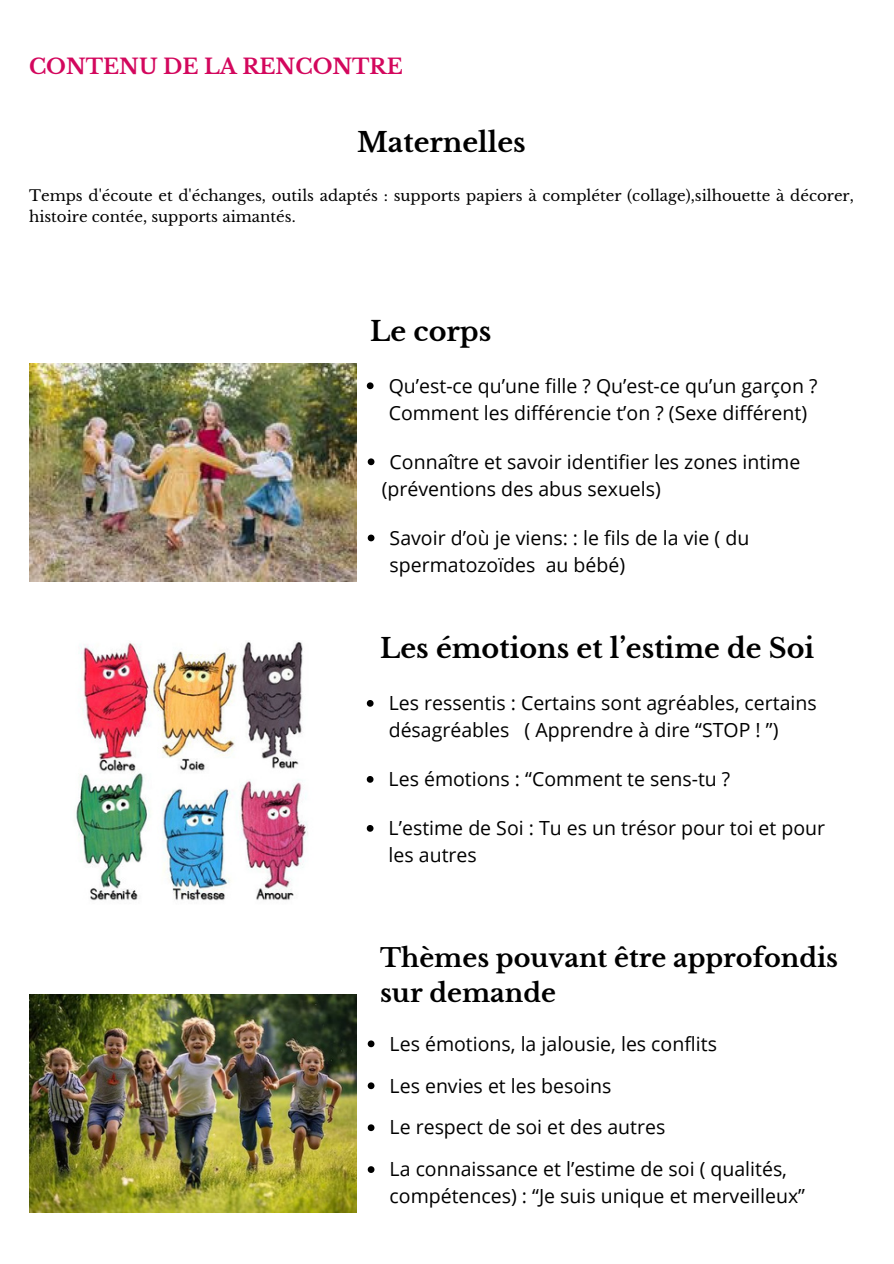
<style>
.page{position:relative;width:894px;height:1264px;background:#fff}
.page>*{position:absolute;margin:0;border:0;box-sizing:border-box;transform-origin:0 0}
.t1{font:700 27px "Libre Baskerville";color:#000}
.t2{font:700 25.5px/34.8px "Libre Baskerville";color:#000}
.t3{font:700 21px "Libre Baskerville";color:#d3075d}
.t4{font:19.5px/27px "Open Sans";color:#000}
.t5{font:15px/20.2px "Libre Baskerville";color:#000}
</style>
<div class="page">
<img style="left:29px;top:364px;width:327px;height:217px">
<img style="left:76px;top:642px;width:232px;height:259px">
<img style="left:29px;top:994px;width:327px;height:218px">
<svg style="left:367px;top:458px;width:7px;height:7px"></svg>
<svg style="left:367px;top:534px;width:7px;height:7px"></svg>
<svg style="left:367px;top:700px;width:6px;height:6px"></svg>
<svg style="left:366px;top:776px;width:7px;height:6px"></svg>
<svg style="left:366px;top:825px;width:7px;height:6px"></svg>
<svg style="left:367px;top:1040px;width:7px;height:7px"></svg>
<svg style="left:367px;top:1082px;width:7px;height:7px"></svg>
<svg style="left:367px;top:1124px;width:7px;height:7px"></svg>
<svg style="left:367px;top:1166px;width:7px;height:6px"></svg>
<svg style="left:367px;top:382px;width:6px;height:7px"></svg>
<h1 class="t3" style="left:29px;top:54px;width:375px">CONTENU DE LA RENCONTRE</h1>
<p class="t1" style="left:357px;top:125px;width:170px">Maternelles</p>
<p class="t5" style="left:29px;top:186px;width:826px">Temps d'écoute et d'échanges, outils adaptés : supports papiers à compléter (collage),silhouette à décorer, histoire contée, supports aimantés.</p>
<p class="t1" style="left:370px;top:315px;width:123px">Le corps</p>
<p class="t4" style="left:388px;top:371px;width:430px">Qu’est-ce qu’une fille ? Qu’est-ce qu’un garçon ?<br>Comment les différencie t’on ? (Sexe différent)</p>
<h3 class="t4" style="left:389px;top:447px;width:412px">Connaître et savoir identifier les zones intime</h3>
<p class="t4" style="left:381px;top:474px;width:280px">(préventions des abus sexuels)</p>
<p class="t4" style="left:389px;top:523px;width:361px">Savoir d’où je viens: : le fils de la vie ( du spermatozoïdes au bébé)</p>
<h1 class="t1" style="left:380px;top:632px;width:435px">Les émotions et l’estime de Soi</h1>
<p class="t4" style="left:388px;top:689px;width:429px">Les ressentis : Certains sont agréables, certains désagréables ( Apprendre à dire “STOP ! ”)</p>
<p class="t4" style="left:388px;top:765px;width:343px">Les émotions : “Comment te sens-tu ?</p>
<p class="t4" style="left:388px;top:814px;width:438px">L’estime de Soi : Tu es un trésor pour toi et pour les autres</p>
<p class="t2" style="left:380px;top:941px;width:459px">Thèmes pouvant être approfondis sur demande</p>
<h1 class="t4" style="left:389px;top:1029px;width:329px">Les émotions, la jalousie, les conflits</h1>
<p class="t4" style="left:389px;top:1071px;width:223px">Les envies et les besoins</p>
<p class="t4" style="left:389px;top:1113px;width:277px">Le respect de soi et des autres</p>
<p class="t4" style="left:389px;top:1155px;width:417px">La connaissance et l’estime de soi ( qualités, compétences) : “Je suis unique et merveilleux”</p>
</div>
